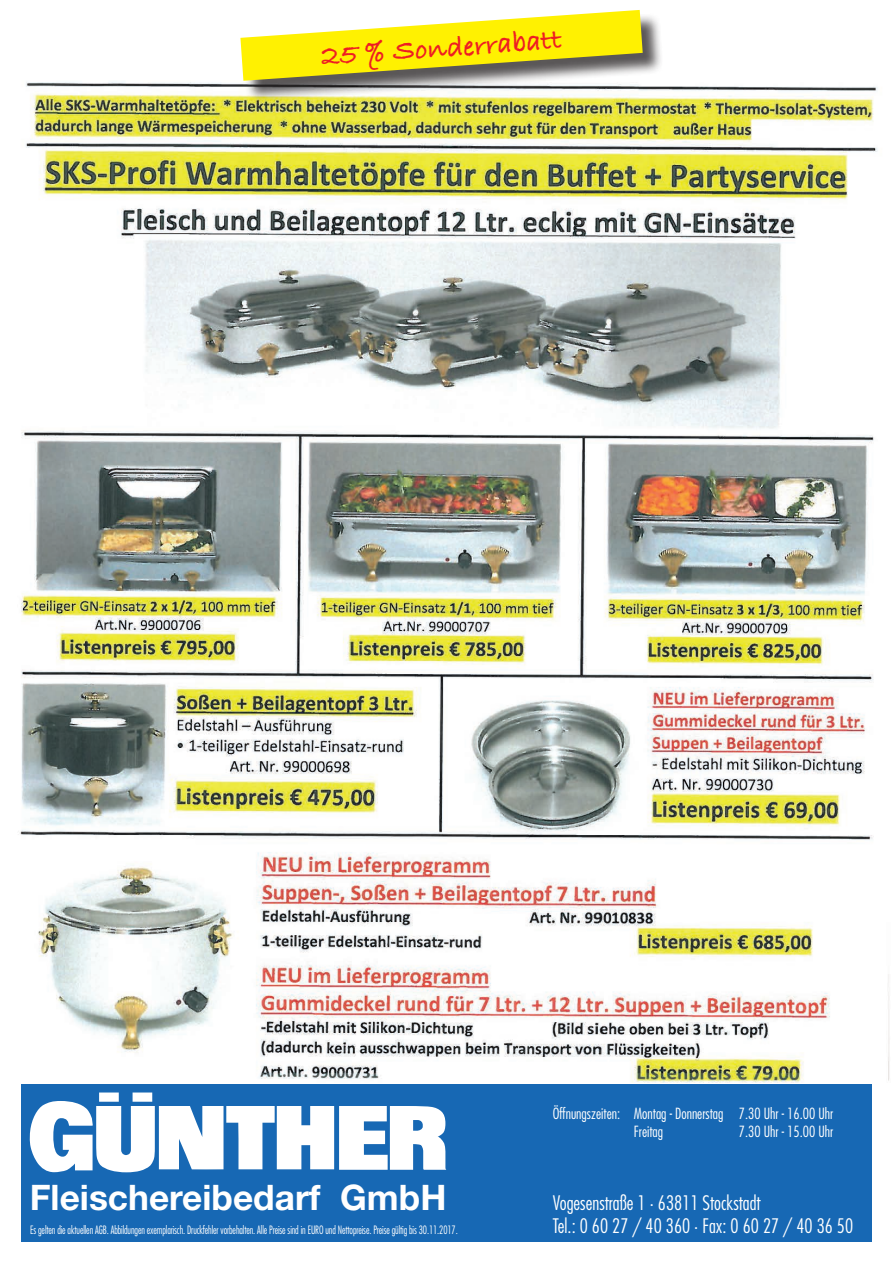
<style>
.page{position:relative;width:893px;height:1263px;background:#fff}
.page>*{position:absolute;margin:0;border:0;box-sizing:border-box;transform-origin:0 0}
.t1{font:700 35.25px "Helvetica Neue";color:#fff}
.t2{font:29.25px "Bradley Hand ITCTT Bold";color:#ee1d23}
.t3{font:300 condensed 19.5px/23.4px "Futura";color:#fff}
.t4{font:300 condensed 15px/18px "Futura";color:#fff}
.t5{font:300 condensed 11.25px "Futura";letter-spacing:-.01em;color:#fff;scale:.9 1}
</style>
<div class="page">
<div style="left:22px;top:1085px;width:850px;height:157px;background:#1768b4"></div>
<svg style="left:29px;top:1092px;width:417px;height:80px"></svg>
<img style="left:20px;top:82px;width:870px;height:1000px">
<div style="left:243px;top:13px;width:421px;height:89px;background:#231f20;opacity:.75"></div>
<svg style="left:240px;top:10px;width:403px;height:71px"></svg>
<h2 class="t2" style="left:320px;top:34px;width:242px;rotate:-4deg">25 % Sonderrabatt</h2>
<h1 class="t1" style="left:30px;top:1176px;width:418px">Fleischereibedarf GmbH</h1>
<p class="t5" style="left:30px;top:1223px;width:477px">Es gelten die aktuellen AGB. Abbildungen exemplarisch. Druckfehler vorbehalten. Alle Preise sind in EURO und Nettopreise. Preise gültig bis 30.11.2017.</p>
<h3 class="t4" style="left:634px;top:1104px;width:201px;text-indent:-81px">Öffnungszeiten: Montag - Donnerstag 7.30 Uhr - 16.00 Uhr<br>Freitag</h3>
<h3 class="t4" style="left:739px;top:1122px;width:96px">7.30 Uhr - 15.00 Uhr</h3>
<h3 class="t3" style="left:553px;top:1190px;width:302px">Vogesenstraße 1 · 63811 Stockstadt<br>Tel.: 0 60 27 / 40 360 · Fax: 0 60 27 / 40 36 50</h3>
</div>
